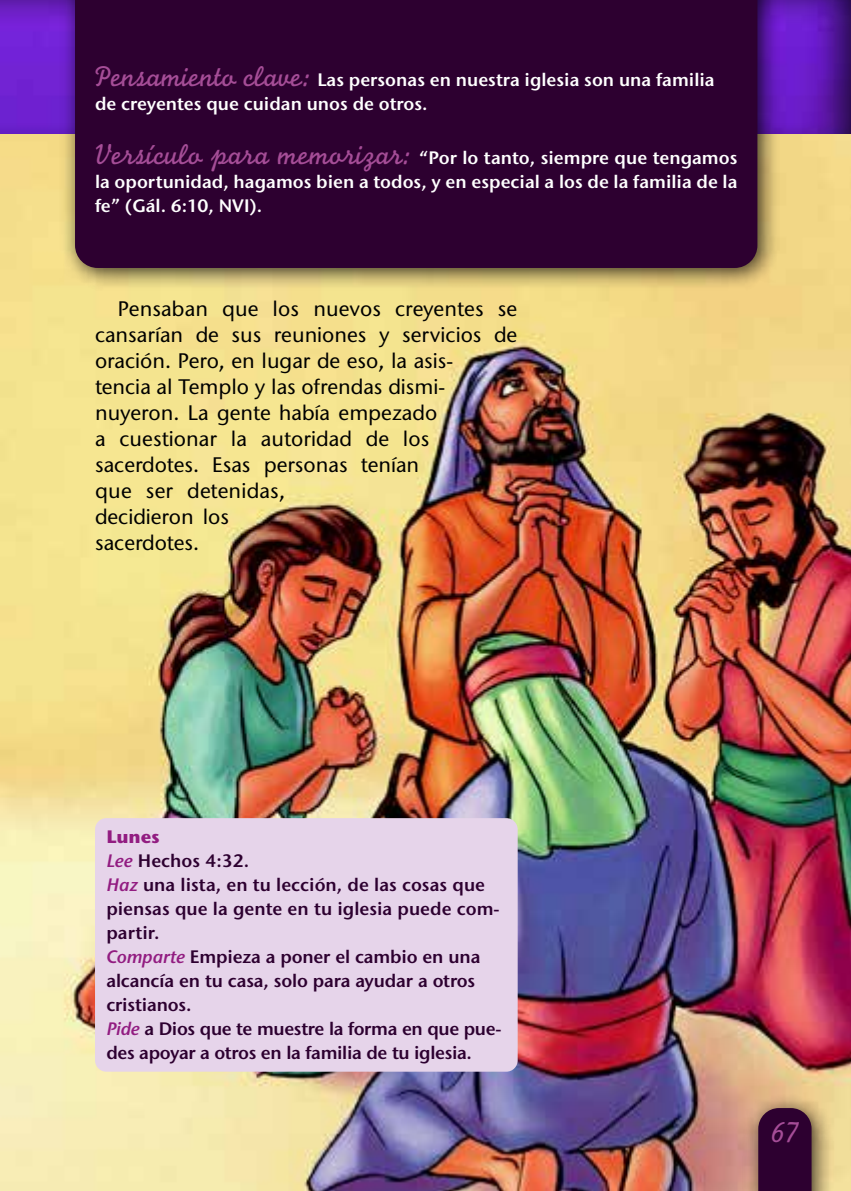
<style>
.page{position:relative;width:851px;height:1191px;background:#fff}
.page>*{position:absolute;margin:0;border:0;box-sizing:border-box;transform-origin:0 0}
.t1{font:30px "Monoline Script MT Std";color:#a54d97}
.t2{font:500 21px/26px "Stone Sans ITC Std";color:#000}
.t3{font:600 18px/24px "Stone Sans ITC Std";letter-spacing:-.01em;color:#2d0030}
.t4{font:600 18px/24px "Stone Sans ITC Std";color:#fff}
.s1{font-family:"Monoline Script MT Std";font-weight:400;font-size:30px;color:#a54d97}
.s2{font-weight:700;color:#921c81}
.s3{font-style:italic;color:#921c81}
</style>
<div class="page">
<img style="left:0;top:134px;width:850px;height:1057px">
<div style="left:742px;top:1092px;width:92px;height:99px;background:#000;opacity:.75"></div>
<div style="left:758px;top:1108px;width:53px;height:83px;background:#2d0030"></div>
<div style="left:0;top:0;width:850px;height:134px;background:#000;opacity:.75"></div>
<div style="left:60px;top:0;width:720px;height:291px;background:#000;opacity:.75"></div>
<div style="left:75px;top:0;width:682px;height:268px;background:#2d0030"></div>
<div style="left:95px;top:818px;width:422px;height:253px;background:#e6d4ea;border-radius:11px"></div>
<p class="t4" style="left:95px;top:67px;width:621px"><span class="s1">Pensamiento clave:</span> Las personas en nuestra iglesia son una familia de creyentes que cuidan unos de otros.</p>
<p class="t4" style="left:95px;top:145px;width:644px;text-align:justify"><span class="s1">Versículo para memorizar:</span> “Por lo tanto, siempre que tengamos la oportunidad, hagamos bien a todos, y en especial a los de la familia de la fe” (Gál. 6:10, NVI).</p>
<p class="t2" style="left:95px;top:295px;width:424px;text-indent:23px">Pensaban que los nuevos creyentes se cansarían de sus reuniones y servicios de oración. Pero, en lugar de eso, la asis-<br>tencia al Templo y las ofrendas dismi&shy;nuyeron. La gente había empezado<br>a cuestionar la autoridad de los sacerdotes. Esas personas tenían<br>que ser detenidas,<br>decidieron los<br>sacerdotes.</p>
<p class="t3" style="left:106px;top:824px;width:396px"><span class="s2">Lunes<br></span><span class="s3">Lee</span> Hechos 4:32.<br><span class="s3">Haz</span> una lista, en tu lección, de las cosas que piensas que la gente en tu iglesia puede com&shy;partir.<br><span class="s3">Comparte</span> Empieza a poner el cambio en una alcancía en tu casa, solo para ayudar a otros cristianos.<br><span class="s3">Pide</span> a Dios que te muestre la forma en que pue&shy;des apoyar a otros en la familia de tu iglesia.</p>
<h1 class="t1" style="left:770px;top:1114px;width:30px">67</h1>
</div>
